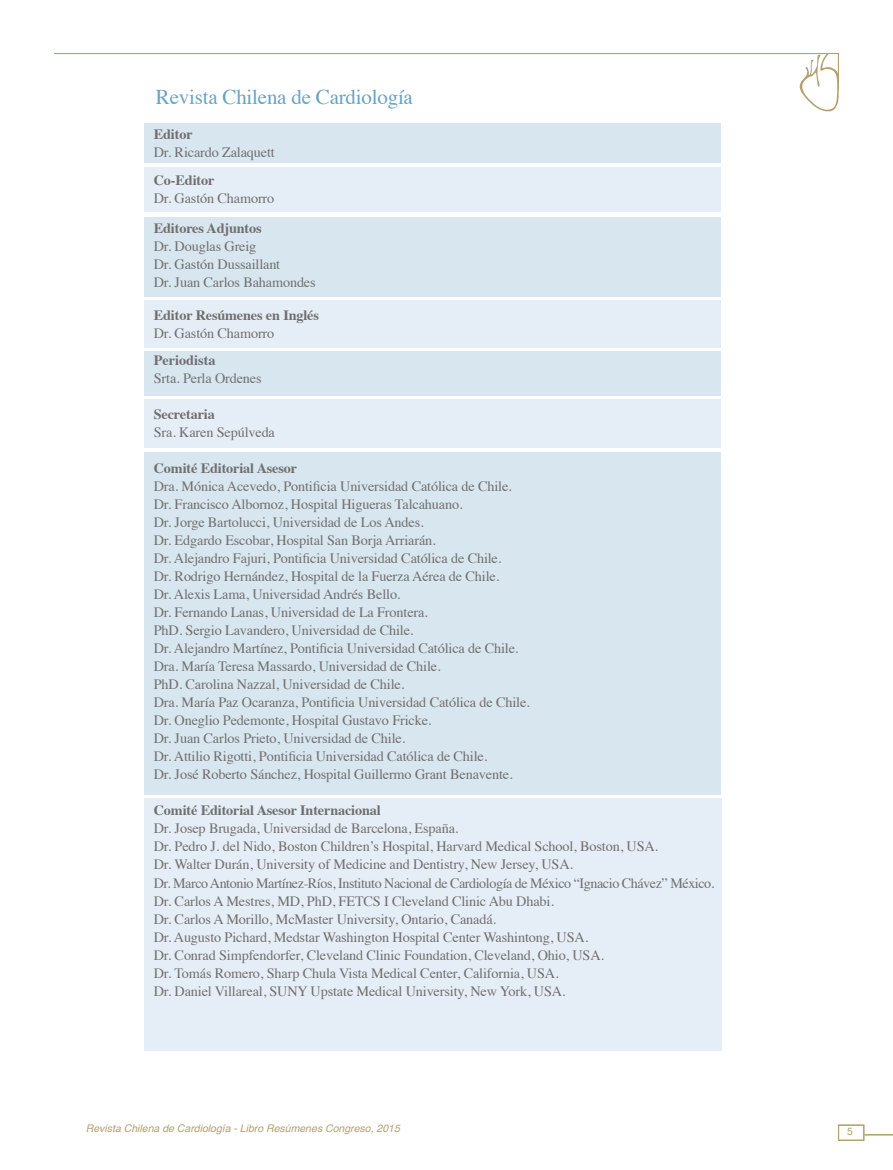
<style>
.page{position:relative;width:893px;height:1170px;background:#fff}
.page>*{position:absolute;margin:0;border:0;box-sizing:border-box;transform-origin:0 0}
.t1{font:21px "Times";letter-spacing:-.01em;color:#69a2c2}
.t2{font:14.25px/18px "Times";letter-spacing:-.01em;color:#706f6f}
.t3{font:700 14.25px "Times";letter-spacing:-.01em;color:#706f6f}
.t4{font:italic 10.5px "Helvetica";color:#b3a16e}
.t5{font:10.5px "Helvetica";color:#b3a16e}
</style>
<div class="page">
<svg style="left:54px;top:53px;width:785px;height:59px"></svg>
<svg style="left:864px;top:1134px;width:29px;height:1px"></svg>
<div style="left:838px;top:1124px;width:26px;height:16px;border:1px solid #b3a16e"></div>
<div style="left:144px;top:798px;width:577px;height:252px;background:#e5eef6"></div>
<div style="left:145px;top:123px;width:576px;height:40px;background:#d8e6f0"></div>
<div style="left:145px;top:217px;width:576px;height:79px;background:#d8e6f0"></div>
<div style="left:145px;top:398px;width:576px;height:49px;background:#e5eef6"></div>
<div style="left:145px;top:300px;width:576px;height:48px;background:#e5eef6"></div>
<div style="left:145px;top:350px;width:576px;height:45px;background:#d8e6f0"></div>
<div style="left:145px;top:452px;width:576px;height:342px;background:#d8e6f0"></div>
<div style="left:145px;top:167px;width:576px;height:45px;background:#e5eef6"></div>
<h1 class="t1" style="left:156px;top:78px;width:258px">Revista Chilena de Cardiología</h1>
<p class="t3" style="left:154px;top:120px;width:40px">Editor</p>
<p class="t2" style="left:154px;top:142px;width:123px">Dr. Ricardo Zalaquett</p>
<p class="t3" style="left:154px;top:167px;width:62px">Co-Editor</p>
<p class="t2" style="left:154px;top:188px;width:122px">Dr. Gastón Chamorro</p>
<p class="t3" style="left:154px;top:215px;width:109px">Editores Adjuntos</p>
<p class="t2" style="left:154px;top:236px;width:163px">Dr. Douglas Greig<br>Dr. Gastón Dussaillant<br>Dr. Juan Carlos Bahamondes</p>
<p class="t3" style="left:154px;top:302px;width:167px">Editor Resúmenes en Inglés</p>
<p class="t2" style="left:154px;top:323px;width:122px">Dr. Gastón Chamorro</p>
<p class="t3" style="left:154px;top:347px;width:63px">Periodista</p>
<p class="t2" style="left:154px;top:368px;width:109px">Srta. Perla Ordenes</p>
<p class="t3" style="left:154px;top:401px;width:62px">Secretaria</p>
<p class="t2" style="left:154px;top:422px;width:123px">Sra. Karen Sepúlveda</p>
<p class="t3" style="left:154px;top:455px;width:145px">Comité Editorial Asesor</p>
<p class="t2" style="left:154px;top:476px;width:377px">Dra. Mónica Acevedo, Pontificia Universidad Católica de Chile.<br>Dr. Francisco Albornoz, Hospital Higueras Talcahuano.<br>Dr. Jorge Bartolucci, Universidad de Los Andes.<br>Dr. Edgardo Escobar, Hospital San Borja Arriarán.<br>Dr. Alejandro Fajuri, Pontificia Universidad Católica de Chile.<br>Dr. Rodrigo Hernández, Hospital de la Fuerza Aérea de Chile.<br>Dr. Alexis Lama, Universidad Andrés Bello.<br>Dr. Fernando Lanas, Universidad de La Frontera.<br>PhD. Sergio Lavandero, Universidad de Chile.<br>Dr. Alejandro Martínez, Pontificia Universidad Católica de Chile.<br>Dra. María Teresa Massardo, Universidad de Chile.<br>PhD. Carolina Nazzal, Universidad de Chile.<br>Dra. María Paz Ocaranza, Pontificia Universidad Católica de Chile.<br>Dr. Oneglio Pedemonte, Hospital Gustavo Fricke.<br>Dr. Juan Carlos Prieto, Universidad de Chile.<br>Dr. Attilio Rigotti, Pontificia Universidad Católica de Chile.<br>Dr. José Roberto Sánchez, Hospital Guillermo Grant Benavente.</p>
<p class="t3" style="left:154px;top:796px;width:228px">Comité Editorial Asesor Internacional</p>
<p class="t2" style="left:154px;top:818px;width:562px">Dr. Josep Brugada, Universidad de Barcelona, España.<br>Dr. Pedro J. del Nido, Boston Children’s Hospital, Harvard Medical School, Boston, USA.<br>Dr. Walter Durán, University of Medicine and Dentistry, New Jersey, USA.<br>Dr. Marco Antonio Martínez-Ríos, Instituto Nacional de Cardiología de México “Ignacio Chávez” México.<br>Dr. Carlos A Mestres, MD, PhD, FETCS I Cleveland Clinic Abu Dhabi.<br>Dr. Carlos A Morillo, McMaster University, Ontario, Canadá.<br>Dr. Augusto Pichard, Medstar Washington Hospital Center Washintong, USA.<br>Dr. Conrad Simpfendorfer, Cleveland Clinic Foundation, Cleveland, Ohio, USA.<br>Dr. Tomás Romero, Sharp Chula Vista Medical Center, California, USA.<br>Dr. Daniel Villareal, SUNY Upstate Medical University, New York, USA.</p>
<p class="t4" style="left:86px;top:1120px;width:315px">Revista Chilena de Cardiología - Libro Resúmenes Congreso, 2015</p>
<p class="t5" style="left:847px;top:1123px;width:7px">5</p>
</div>
